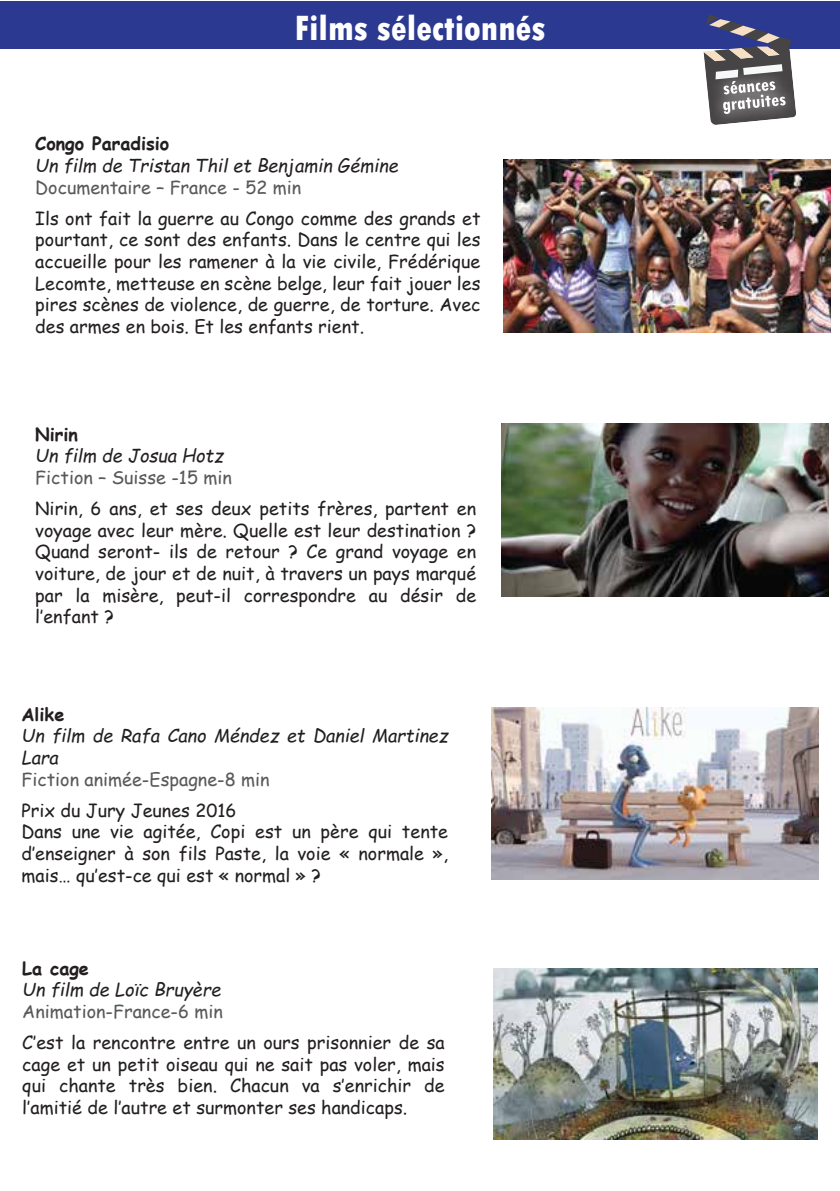
<style>
.page{position:relative;width:840px;height:1191px;background:#fff}
.page>*{position:absolute;margin:0;border:0;box-sizing:border-box;transform-origin:0 0}
.t1{font:800 condensed 36.8px "Tw Cen";color:#fff}
.t2{font:18px/21.6px "Comic Sans MS";color:#231f20;text-align:justify}
.t3{font:italic 18px/21.6px "Comic Sans MS";color:#231f20}
.t4{font:18px "Comic Sans MS";color:#58595b}
.t5{font:700 18px "Comic Sans MS";color:#231f20}
</style>
<div class="page">
<div style="left:0;top:2px;width:839px;height:47px;background:#2b3990"></div>
<svg style="left:703px;top:14px;width:92px;height:111px"></svg>
<img style="left:503px;top:160px;width:327px;height:172px">
<img style="left:501px;top:423px;width:327px;height:173px">
<img style="left:491px;top:707px;width:327px;height:173px">
<img style="left:493px;top:968px;width:324px;height:171px">
<h1 class="t1" style="left:294px;top:6px;width:252px">Films sélectionnés</h1>
<p class="t5" style="left:35px;top:130px;width:135px">Congo Paradisio</p>
<p class="t3" style="left:35px;top:154px;width:364px">Un film de Tristan Thil et Benjamin Gémine</p>
<p class="t4" style="left:35px;top:174px;width:267px">Documentaire – France - 52 min</p>
<p class="t2" style="left:35px;top:207px;width:446px">Ils ont fait la guerre au Congo comme des grands et pourtant, ce sont des enfants. Dans le centre qui les accueille pour les ramener à la vie civile, Frédérique Lecomte, metteuse en scène belge, leur fait jouer les pires scènes de violence, de guerre, de torture. Avec des armes en bois. Et les enfants rient.</p>
<p class="t5" style="left:35px;top:421px;width:44px">Nirin</p>
<p class="t3" style="left:35px;top:444px;width:189px">Un film de Josua Hotz</p>
<p class="t4" style="left:35px;top:464px;width:198px">Fiction – Suisse -15 min</p>
<p class="t2" style="left:35px;top:497px;width:442px">Nirin, 6 ans, et ses deux petits frères, partent en voyage avec leur mère. Quelle est leur destination ?<br>Quand seront- ils de retour ? Ce grand voyage en voiture, de jour et de nuit, à travers un pays marqué par la misère, peut-il correspondre au désir de l‛enfant ?</p>
<p class="t5" style="left:21px;top:701px;width:44px">Alike</p>
<p class="t3" style="left:21px;top:724px;width:428px">Un film de Rafa Cano Méndez et Daniel Martinez<br>Lara</p>
<p class="t4" style="left:21px;top:765px;width:249px">Fiction animée-Espagne-8 min</p>
<p class="t2" style="left:21px;top:799px;width:428px;text-align:left">Prix du Jury Jeunes 2016<br>Dans une vie agitée, Copi est un père qui tente d‛enseigner à son fils Paste, la voie « normale », mais… qu‛est-ce qui est « normal » ?</p>
<p class="t5" style="left:22px;top:955px;width:68px">La cage</p>
<p class="t3" style="left:22px;top:978px;width:200px">Un film de Loïc Bruyère</p>
<p class="t4" style="left:22px;top:998px;width:202px">Animation-France-6 min</p>
<p class="t2" style="left:22px;top:1031px;width:423px">C‛est la rencontre entre un ours prisonnier de sa cage et un petit oiseau qui ne sait pas voler, mais qui chante très bien. Chacun va s‛enrichir de l‛amitié de l‛autre et surmonter ses handicaps.</p>
</div>
